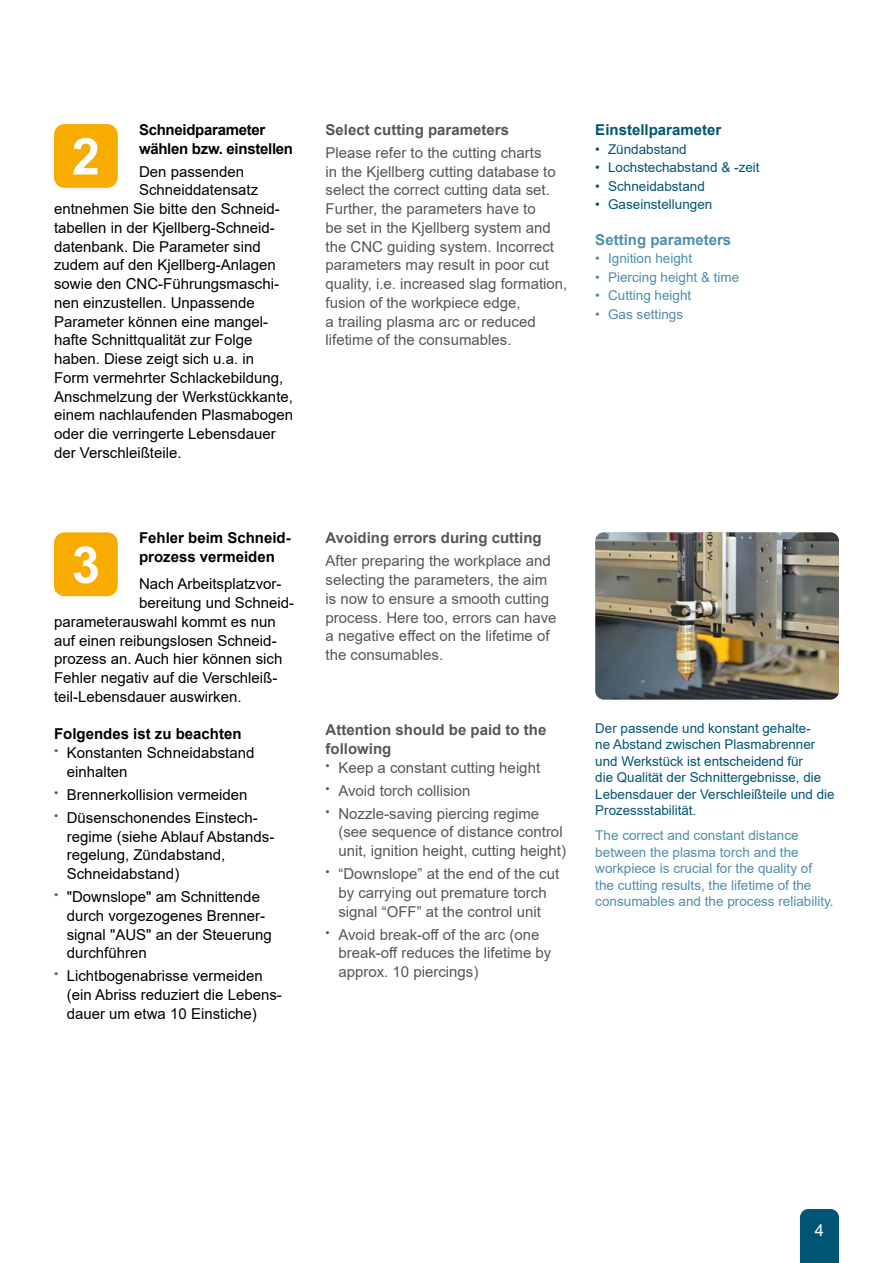
<style>
.page{position:relative;width:893px;height:1263px;background:#fff}
.page>*{position:absolute;margin:0;border:0;box-sizing:border-box;transform-origin:0 0}
.t1{font:700 51px "Arial";color:#fff}
.t2{font:16.5px "Arial";color:#fff}
.t3{font:15px/18.8px "Arial";color:#000}
.t4{font:15px/18.8px "Arial";color:#54585a}
.t5{font:700 15px/18.8px "Arial";color:#54585a}
.t6{font:700 15px/18.8px "Arial";color:#000}
.t7{font:700 15px/18.8px "Arial";letter-spacing:-.02em;color:#000}
.t8{font:700 15px "Arial";color:#005575}
.t9{font:700 15px "Arial";color:#4f8eaa}
.t10{font:13.5px/16.5px "Arial";color:#005575}
.t11{font:13.5px/16.5px "Arial";color:#4f8eaa}
</style>
<div class="page">
<div style="left:800px;top:1209px;width:39px;height:54px;background:#005575"></div>
<img style="left:595px;top:532px;width:244px;height:167px">
<div style="left:54px;top:124px;width:64px;height:64px;background:#f8ac00;border-radius:11px"></div>
<div style="left:54px;top:532px;width:64px;height:64px;background:#f8ac00;border-radius:11px"></div>
<p class="t7" style="left:139px;top:120px;width:156px">Schneidparameter wählen bzw. einstellen</p>
<p class="t3" style="left:139px;top:162px;width:107px">Den passenden</p>
<p class="t3" style="left:139px;top:181px;width:121px">Schneiddatensatz</p>
<p class="t3" style="left:54px;top:199px;width:227px">entnehmen Sie bitte den Schneid-</p>
<p class="t3" style="left:54px;top:218px;width:221px">tabellen in der Kjellberg-Schneid-</p>
<p class="t3" style="left:54px;top:237px;width:208px">datenbank. Die Parameter sind</p>
<p class="t3" style="left:54px;top:256px;width:223px">zudem auf den Kjellberg-Anlagen</p>
<p class="t3" style="left:54px;top:274px;width:227px">sowie den CNC-Führungsmaschi-</p>
<p class="t3" style="left:54px;top:293px;width:202px">nen einzustellen. Unpassende</p>
<p class="t3" style="left:54px;top:312px;width:216px">Parameter können eine mangel-</p>
<p class="t3" style="left:54px;top:331px;width:200px">hafte Schnittqualität zur Folge</p>
<p class="t3" style="left:54px;top:349px;width:202px">haben. Diese zeigt sich u.a. in</p>
<p class="t3" style="left:54px;top:368px;width:231px">Form vermehrter Schlackebildung,</p>
<p class="t3" style="left:54px;top:387px;width:240px">Anschmelzung der Werkstückkante,</p>
<p class="t3" style="left:54px;top:406px;width:241px">einem nachlaufenden Plasmabogen</p>
<p class="t3" style="left:54px;top:424px;width:223px">oder die verringerte Lebensdauer</p>
<p class="t3" style="left:54px;top:443px;width:129px">der Verschleißteile.</p>
<h1 class="t1" style="left:72px;top:121px;width:30px">2</h1>
<p class="t6" style="left:139px;top:529px;width:153px">Fehler beim Schneid&shy;prozess vermeiden</p>
<p class="t3" style="left:139px;top:575px;width:144px">Nach Arbeitsplatzvor-</p>
<p class="t3" style="left:139px;top:593px;width:157px">bereitung und Schneid-</p>
<p class="t3" style="left:54px;top:612px;width:223px">parameterauswahl kommt es nun</p>
<p class="t3" style="left:54px;top:631px;width:224px">auf einen reibungslosen Schneid-</p>
<p class="t3" style="left:54px;top:650px;width:230px">prozess an. Auch hier können sich</p>
<p class="t3" style="left:54px;top:668px;width:225px">Fehler negativ auf die Verschleiß-</p>
<p class="t3" style="left:54px;top:687px;width:189px">teil-Lebensdauer auswirken.</p>
<p class="t6" style="left:54px;top:725px;width:189px">Folgendes ist zu beachten</p>
<p class="t3" style="left:67px;top:743px;width:189px;text-indent:-13px"><sup>•</sup> Konstanten Schneidabstand einhalten</p>
<p class="t3" style="left:54px;top:785px;width:195px"><sup>•</sup> Brennerkollision vermeiden</p>
<p class="t3" style="left:67px;top:808px;width:208px;text-indent:-13px"><sup>•</sup> Düsenschonendes Einstech&shy;regime (siehe Ablauf Abstands&shy;regelung, Zündabstand,<br>Schneidabstand)</p>
<p class="t3" style="left:67px;top:887px;width:206px;text-indent:-13px"><sup>•</sup> "Downslope" am Schnittende durch vorgezogenes Brenner&shy;signal "AUS" an der Steuerung durchführen</p>
<p class="t3" style="left:67px;top:967px;width:217px;text-indent:-13px"><sup>•</sup> Lichtbogenabrisse vermeiden (ein Abriss reduziert die Lebens&shy;dauer um etwa 10 Einstiche)</p>
<h1 class="t1" style="left:72px;top:529px;width:30px">3</h1>
<p class="t5" style="left:326px;top:120px;width:185px">Select cutting parameters</p>
<p class="t4" style="left:326px;top:143px;width:243px">Please refer to the cutting charts<br>in the Kjellberg cutting database to select the correct cutting data set.<br>Further, the parameters have to<br>be set in the Kjellberg system and the CNC guiding system. Incorrect parameters may result in poor cut quality, i.e. increased slag formation, fusion of the workpiece edge,<br>a trailing plasma arc or reduced lifetime of the consumables.</p>
<p class="t8" style="left:595px;top:119px;width:127px">Einstellparameter</p>
<p class="t10" style="left:595px;top:140px;width:93px">• Zündabstand</p>
<p class="t10" style="left:595px;top:159px;width:166px">• Lochstechabstand &amp; -zeit</p>
<p class="t10" style="left:595px;top:178px;width:111px">• Schneidabstand</p>
<p class="t10" style="left:595px;top:196px;width:119px">• Gaseinstellungen</p>
<p class="t9" style="left:595px;top:229px;width:137px">Setting parameters</p>
<p class="t11" style="left:595px;top:250px;width:98px">• Ignition height</p>
<p class="t11" style="left:595px;top:269px;width:146px">• Piercing height &amp; time</p>
<p class="t11" style="left:595px;top:287px;width:98px">• Cutting height</p>
<p class="t11" style="left:595px;top:306px;width:89px">• Gas settings</p>
<p class="t5" style="left:326px;top:529px;width:218px">Avoiding errors during cutting</p>
<p class="t4" style="left:326px;top:552px;width:232px">After preparing the workplace and selecting the parameters, the aim is now to ensure a smooth cutting process. Here too, errors can have a negative effect on the lifetime of the consumables.</p>
<p class="t5" style="left:326px;top:721px;width:222px">Attention should be paid to the following</p>
<p class="t4" style="left:326px;top:758px;width:216px"><sup>•</sup> Keep a constant cutting height</p>
<p class="t4" style="left:326px;top:781px;width:147px"><sup>•</sup> Avoid torch collision</p>
<p class="t4" style="left:338px;top:804px;width:229px;text-indent:-13px"><sup>•</sup> Nozzle-saving piercing regime (see sequence of distance control unit, ignition height, cutting height)</p>
<p class="t4" style="left:326px;top:864px;width:235px;text-align:center"><sup>•</sup> “Downslope” at the end of the cut by carrying out premature torch signal “OFF” at the control unit</p>
<p class="t4" style="left:338px;top:925px;width:215px;text-indent:-13px"><sup>•</sup> Avoid break-off of the arc (one break-off reduces the lifetime by approx. 10 piercings)</p>
<p class="t10" style="left:595px;top:720px;width:241px">Der passende und konstant gehalte-<br>ne Abstand zwischen Plasmabrenner und Werkstück ist entscheidend für<br>die Qualität der Schnittergebnisse, die Lebensdauer der Verschleißteile und die Prozessstabilität.</p>
<p class="t11" style="left:595px;top:827px;width:240px">The correct and constant distance between the plasma torch and the workpiece is crucial for the quality of the cutting results, the lifetime of the consumables and the process reliability.</p>
<p class="t2" style="left:815px;top:1218px;width:11px">4</p>
</div>
